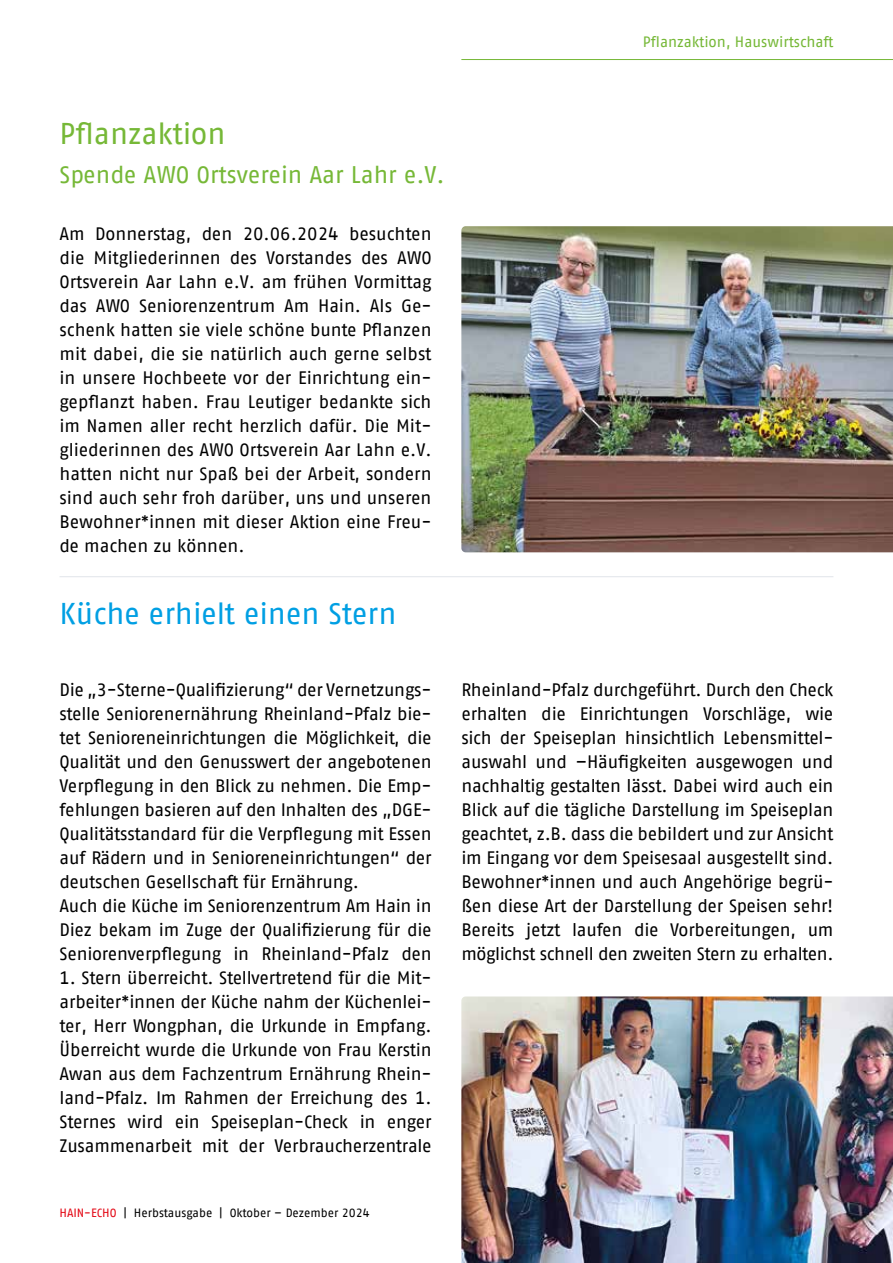
<style>
.page{position:relative;width:893px;height:1263px;background:#fff}
.page>*{position:absolute;margin:0;border:0;box-sizing:border-box;transform-origin:0 0}
.t1{font:30px "AWO Fago Office";color:#009fe3}
.t2{font:30px "AWO Fago Office";color:#76b837}
.t3{font:24px "AWO Fago Office";color:#76b837}
.t4{font:18px/24px "AWO Fago Office";letter-spacing:-.01em;color:#000;text-align:justify}
.t5{font:15px "AWO Fago Office";color:#76b837}
.t6{font:12px "AWO Fago Office";color:#000}
.s1{color:#e30613}
</style>
<div class="page">
<hr style="left:461px;top:59px;width:432px;height:1px;background:#76b837">
<img style="left:461px;top:226px;width:432px;height:326px">
<hr style="left:60px;top:576px;width:773px;height:1px;background:#e1e4ea">
<img style="left:461px;top:996px;width:432px;height:267px">
<p class="t5" style="left:643px;top:33px;width:192px">Pflanzaktion, Hauswirtschaft</p>
<h1 class="t2" style="left:60px;top:117px;width:168px">Pflanzaktion</h1>
<h2 class="t3" style="left:60px;top:161px;width:387px">Spende AWO Ortsverein Aar Lahr e.V.</h2>
<p class="t4" style="left:59px;top:222px;width:374px">Am Donnerstag, den 20.06.2024 besuchten die Mitgliederinnen des Vorstandes des AWO Ortsverein Aar Lahn e.V. am frühen Vormittag das AWO Seniorenzentrum Am Hain. Als Ge&shy;schenk hatten sie viele schöne bunte Pflanzen mit dabei, die sie natürlich auch gerne selbst in unsere Hochbeete vor der Einrichtung ein&shy;gepflanzt haben. Frau Leutiger bedankte sich im Namen aller recht herzlich dafür. Die Mit&shy;gliederinnen des AWO Ortsverein Aar Lahn e.V. hatten nicht nur Spaß bei der Arbeit, sondern sind auch sehr froh darüber, uns und unseren Bewohner*innen mit dieser Aktion eine Freu&shy;de machen zu können.</p>
<h1 class="t1" style="left:60px;top:597px;width:338px">Küche erhielt einen Stern</h1>
<p class="t4" style="left:60px;top:678px;width:374px;text-align:left">Die „3-Sterne-Qualifizierung“ der Vernetzungs&shy;stelle Seniorenernährung Rheinland-Pfalz bie&shy;tet Senioreneinrichtungen die Möglichkeit, die Qualität und den Genusswert der angebotenen Verpflegung in den Blick zu nehmen. Die Emp&shy;fehlungen basieren auf den Inhalten des „DGE-Qualitätsstandard für die Verpflegung mit Essen auf Rädern und in Senioreneinrichtungen“ der deutschen Gesellschaft für Ernährung.<br>Auch die Küche im Seniorenzentrum Am Hain in Diez bekam im Zuge der Qualifizierung für die Seniorenverpflegung in Rheinland-Pfalz den</p>
<p class="t4" style="left:60px;top:966px;width:374px">1. Stern überreicht. Stellvertretend für die Mit&shy;arbeiter*innen der Küche nahm der Küchenlei&shy;ter, Herr Wongphan, die Urkunde in Empfang.<br>Überreicht wurde die Urkunde von Frau Kerstin Awan aus dem Fachzentrum Ernährung Rhein&shy;land-Pfalz. Im Rahmen der Erreichung des 1.<br>Sternes wird ein Speiseplan-Check in enger Zusammenarbeit mit der Verbraucherzentrale</p>
<p class="t6" style="left:60px;top:1205px;width:312px"><span class="s1">HAIN-ECHO</span> | Herbstausgabe | Oktober – Dezember 2024</p>
<p class="t4" style="left:461px;top:678px;width:374px">Rheinland-Pfalz durchgeführt. Durch den Check erhalten die Einrichtungen Vorschläge, wie sich der Speiseplan hinsichtlich Lebensmittel&shy;auswahl und –Häufigkeiten ausgewogen und nachhaltig gestalten lässt. Dabei wird auch ein Blick auf die tägliche Darstellung im Speiseplan geachtet, z.B. dass die bebildert und zur Ansicht im Eingang vor dem Speisesaal ausgestellt sind.<br>Bewohner*innen und auch Angehörige begrü&shy;ßen diese Art der Darstellung der Speisen sehr!<br>Bereits jetzt laufen die Vorbereitungen, um möglichst schnell den zweiten Stern zu erhalten.</p>
</div>
